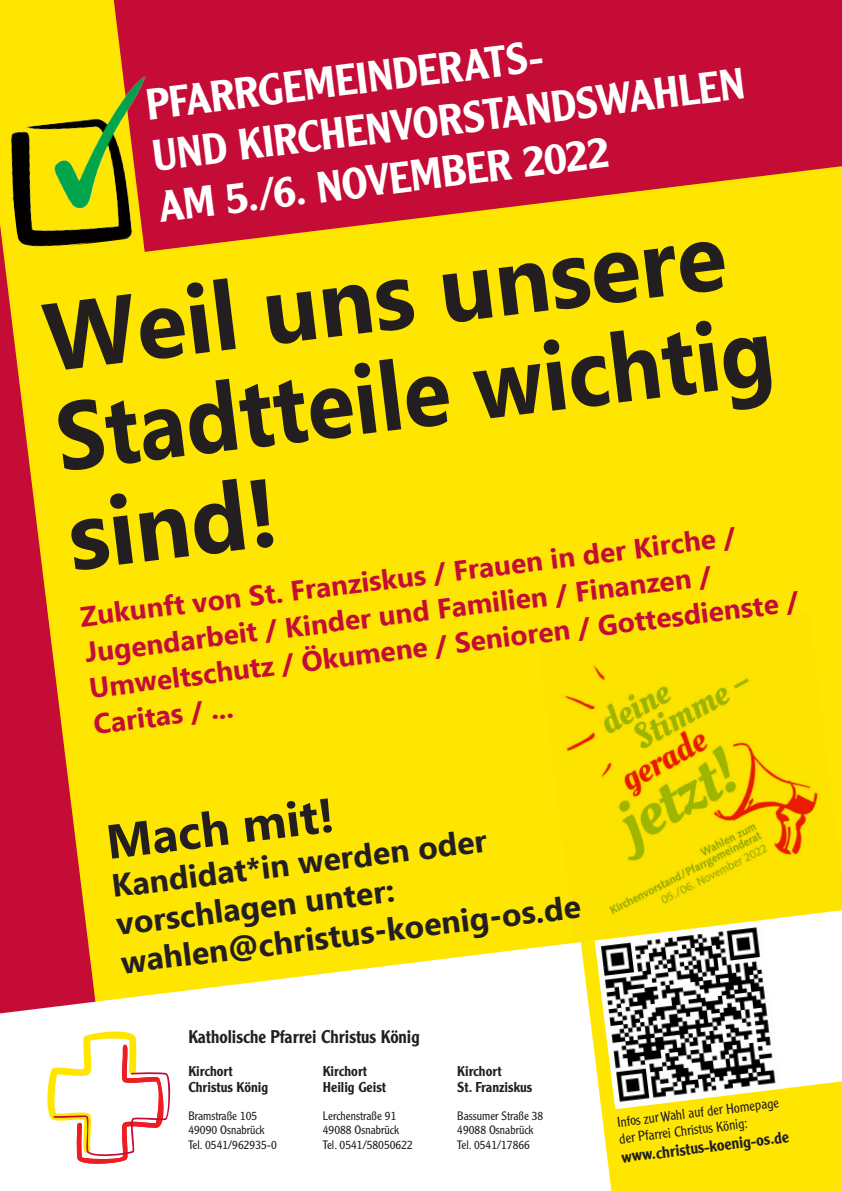
<style>
.page{position:relative;width:842px;height:1191px;background:#ffe601}
.page>*{position:absolute;margin:0;border:0;box-sizing:border-box;transform-origin:0 0}
.t1{font:700 96px/100px "Ebrima";color:#231f20;scale:.96 1}
.t2{font:700 48px "Ebrima";color:#231f20}
.t3{font:500 43px/51.6px "Clearface Gothic LT Std";color:#fff}
.t4{font:700 32px/38.4px "Ebrima";color:#231f20}
.t5{font:700 28px/36px "Ebrima";color:#c40c37}
.t6{font:500 18px "Clearface Gothic LT Std";color:#231f20;scale:.96 1}
.t7{font:500 16px "Clearface Gothic LT Std";color:#231f20}
.t8{font:500 14px/16px "Clearface Gothic LT Std";color:#231f20}
.t9{font:300 14px/16.8px "Clearface Gothic LT Std";color:#231f20}
.t10{font:300 12px/14px "Clearface Gothic LT Std";color:#231f20}
</style>
<div class="page">
<svg style="left:0;top:252px;width:88px;height:690px;fill:#c40c37"></svg>
<svg style="left:0;top:942px;width:611px;height:249px;background:#fcf0d6"></svg>
<svg style="left:114px;top:0;width:728px;height:250px;fill:#c40c37"></svg>
<img style="left:0;top:76px;width:165px;height:176px">
<div style="left:39px;top:1023px;width:140px;height:149px;background:#fff"></div>
<svg style="left:47px;top:1031px;width:124px;height:133px"></svg>
<svg style="left:595px;top:941px;width:247px;height:168px;fill:#fff"></svg>
<img style="left:597px;top:941px;width:184px;height:166px">
<img style="left:565px;top:665px;width:277px;height:276px">
<h3 class="t3" style="left:143px;top:78px;width:598px;rotate:-7deg">PFARRGEMEINDERATS-<br>UND KIRCHENVORSTANDSWAHLEN<br>AM 5./6. NOVEMBER 2022</h3>
<h1 class="t1" style="left:37px;top:283px;width:754px;rotate:-7deg">Weil uns unsere<br>Stadtteile wichtig sind!</h1>
<p class="t5" style="left:78px;top:597px;width:716px;rotate:-7deg">Zukunft von St. Franziskus / Frauen in der Kirche / Jugendarbeit / Kinder und Familien / Finanzen / Umweltschutz / Ökumene / Senioren / Gottesdienste / Caritas / ...</p>
<h2 class="t2" style="left:102px;top:804px;width:230px;rotate:-7deg">Mach mit!</h2>
<p class="t4" style="left:109px;top:865px;width:464px;rotate:-7deg">Kandidat*in werden oder vorschlagen unter: wahlen@christus-koenig-os.de</p>
<p class="t6" style="left:188px;top:1025px;width:242px">Katholische Pfarrei Christus König</p>
<p class="t8" style="left:188px;top:1063px;width:81px">Kirchort<br>Christus König</p>
<p class="t10" style="left:188px;top:1109px;width:90px">Bramstraße 105<br>49090 Osnabrück<br>Tel. 0541/962935-0</p>
<p class="t8" style="left:323px;top:1063px;width:65px">Kirchort<br>Heilig Geist</p>
<p class="t10" style="left:323px;top:1109px;width:92px">Lerchenstraße 91<br>49088 Osnabrück<br>Tel. 0541/58050622</p>
<p class="t8" style="left:457px;top:1063px;width:77px">Kirchort<br>St. Franziskus</p>
<p class="t10" style="left:457px;top:1109px;width:88px">Bassumer Straße 38<br>49088 Osnabrück<br>Tel. 0541/17866</p>
<p class="t9" style="left:616px;top:1113px;width:164px;rotate:-7deg">Infos zur Wahl auf der Homepage der Pfarrei Christus König:</p>
<p class="t7" style="left:620px;top:1147px;width:170px;rotate:-7deg">www.christus-koenig-os.de</p>
</div>
